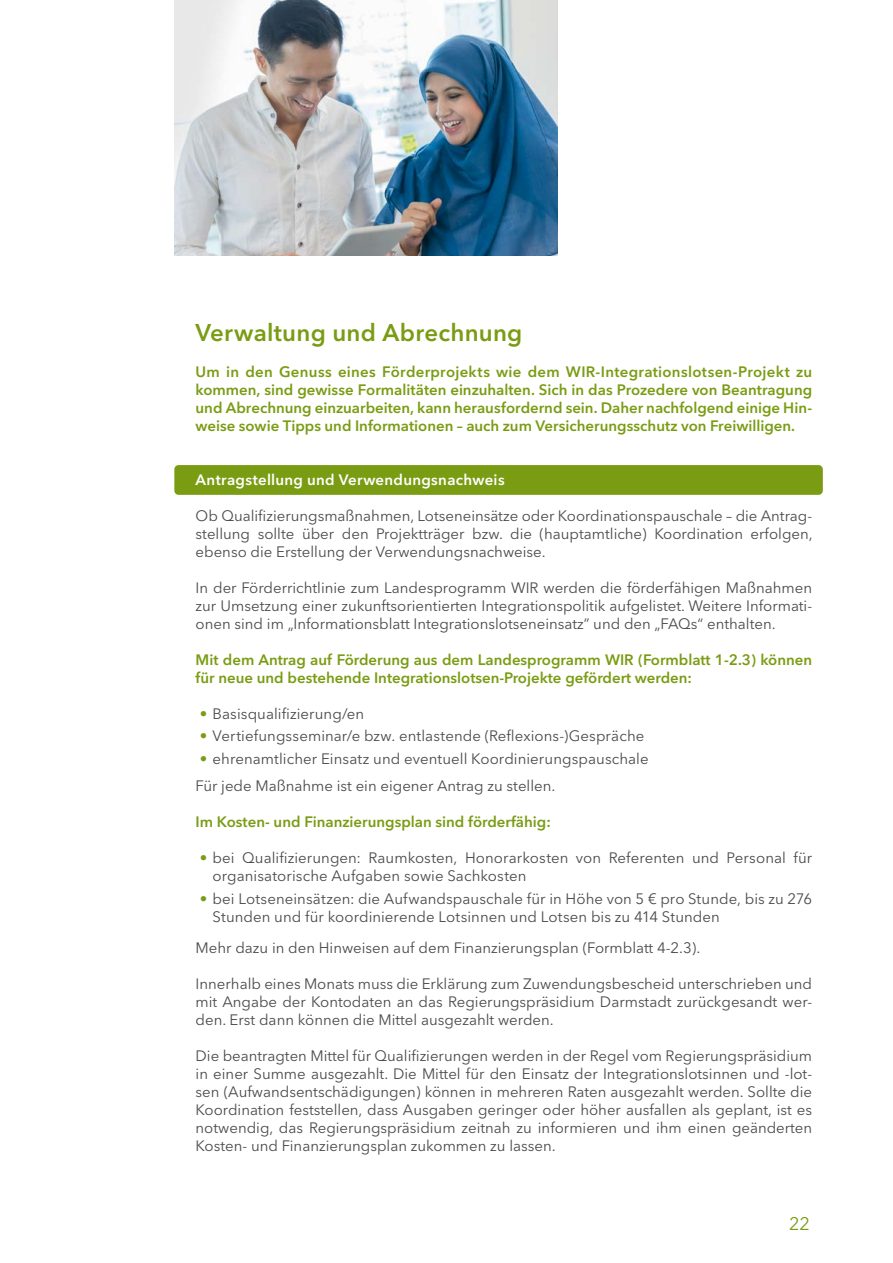
<style>
.page{position:relative;width:893px;height:1263px;background:#fff}
.page>*{position:absolute;margin:0;border:0;box-sizing:border-box;transform-origin:0 0}
.Headline_H2_grün{font:600 24px "Avenir Next LT Pro";letter-spacing:.01em;color:#7a9c13}
.t1{font:18px "Avenir Next LT Pro";color:#7a9c13}
.Fliesstext{font:15px/18px "Avenir Next LT Pro";color:#4b4b4d;text-align:justify}
.Intro{font:600 15px/18px "Avenir Next LT Pro";color:#7a9c13;text-align:justify}
.Fliesstext_Subline_bold{font:600 15px/18px "Avenir Next LT Pro";color:#7a9c13}
.Subline_H3_WEISS_Kasten{font:600 15px "Avenir Next LT Pro";letter-spacing:.02em;color:#fff}
.s1{font-weight:600;color:#7a9c13}
</style>
<div class="page">
<div style="left:174px;top:465px;width:649px;height:30px;background:#7a9c13;border-radius:4px"></div>
<img style="left:174px;top:0;width:383px;height:255px">
<h2 class="Headline_H2_grün" style="left:196px;top:318px;width:328px">Verwaltung und Abrechnung</h2>
<p class="Intro" style="left:196px;top:363px;width:618px">Um in den Genuss eines Förderprojekts wie dem WIR-Integrationslotsen-Projekt zu kommen, sind gewisse Formalitäten einzuhalten. Sich in das Prozedere von Beantragung und Abrechnung einzuarbeiten, kann herausfordernd sein. Daher nachfolgend einige Hin&shy;weise sowie Tipps und Informationen – auch zum Versicherungsschutz von Freiwilligen.</p>
<h3 class="Subline_H3_WEISS_Kasten" style="left:196px;top:471px;width:311px">Antragstellung und Verwendungsnachweis</h3>
<p class="Fliesstext" style="left:196px;top:507px;width:619px">Ob Qualifizierungsmaßnahmen, Lotseneinsätze oder Koordinationspauschale – die Antrag&shy;stellung sollte über den Projektträger bzw. die (hauptamtliche) Koordination erfolgen, ebenso die Erstellung der Verwendungsnachweise.</p>
<p class="Fliesstext" style="left:196px;top:579px;width:618px">In der Förderrichtlinie zum Landesprogramm WIR werden die förderfähigen Maßnahmen zur Umsetzung einer zukunftsorientierten Integrationspolitik aufgelistet. Weitere Informati&shy;onen sind im „Informationsblatt Integrationslotseneinsatz” und den „FAQs“ enthalten.</p>
<p class="Fliesstext_Subline_bold" style="left:196px;top:651px;width:618px">Mit dem Antrag auf Förderung aus dem Landesprogramm WIR (Formblatt 1-2.3) können für neue und bestehende Integrationslotsen-Projekte gefördert werden:</p>
<p class="Fliesstext" style="left:200px;top:705px;width:166px"><span class="s1">•</span> Basisqualifizierung/en</p>
<p class="Fliesstext" style="left:200px;top:727px;width:446px"><span class="s1">•</span> Vertiefungsseminar/e bzw. entlastende (Reflexions-)Gespräche</p>
<p class="Fliesstext" style="left:200px;top:749px;width:450px"><span class="s1">•</span> ehrenamtlicher Einsatz und eventuell Koordinierungspauschale</p>
<p class="Fliesstext" style="left:196px;top:777px;width:361px">Für jede Maßnahme ist ein eigener Antrag zu stellen.</p>
<p class="Fliesstext_Subline_bold" style="left:196px;top:813px;width:357px">Im Kosten- und Finanzierungsplan sind förderfähig:</p>
<p class="Fliesstext" style="left:213px;top:849px;width:601px;text-indent:-13px"><span class="s1">•</span> bei Qualifizierungen: Raumkosten, Honorarkosten von Referenten und Personal für organisatorische Aufgaben sowie Sachkosten</p>
<p class="Fliesstext" style="left:213px;top:889px;width:601px;text-indent:-13px"><span class="s1">•</span> bei Lotseneinsätzen: die Aufwandspauschale für in Höhe von 5 € pro Stunde, bis zu 276<br>Stunden und für koordinierende Lotsinnen und Lotsen bis zu 414 Stunden</p>
<p class="Fliesstext" style="left:196px;top:939px;width:506px">Mehr dazu in den Hinweisen auf dem Finanzierungsplan (Formblatt 4-2.3).</p>
<p class="Fliesstext" style="left:196px;top:975px;width:618px">Innerhalb eines Monats muss die Erklärung zum Zuwendungsbescheid unterschrieben und mit Angabe der Kontodaten an das Regierungspräsidium Darmstadt zurückgesandt wer&shy;den. Erst dann können die Mittel ausgezahlt werden.</p>
<p class="Fliesstext" style="left:196px;top:1047px;width:618px">Die beantragten Mittel für Qualifizierungen werden in der Regel vom Regierungspräsidium in einer Summe ausgezahlt. Die Mittel für den Einsatz der Integrationslotsinnen und -lot&shy;sen (Aufwandsentschädigungen) können in mehreren Raten ausgezahlt werden. Sollte die Koordination feststellen, dass Ausgaben geringer oder höher ausfallen als geplant, ist es notwendig, das Regierungspräsidium zeitnah zu informieren und ihm einen geänderten Kosten- und Finanzierungsplan zukommen zu lassen.</p>
<p class="t1" style="left:789px;top:1212px;width:22px">22</p>
</div>
